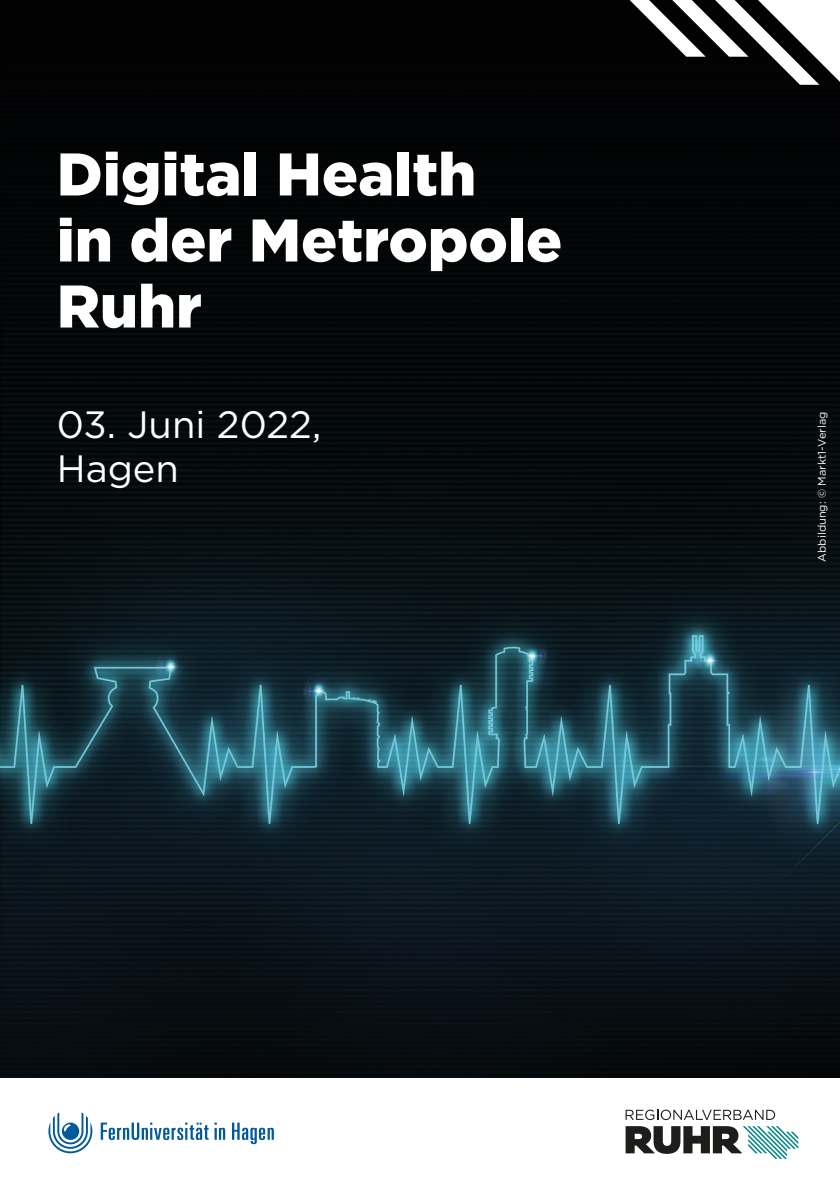
<style>
.page{position:relative;width:840px;height:1191px;background:#fff}
.page>*{position:absolute;margin:0;border:0;box-sizing:border-box;transform-origin:0 0}
.t1{font:900 60px/66px "Gotham";color:#fff}
.t2{font:38px/44px "Gotham";color:#fff}
.t3{font:11px "Gotham";color:#fff}
</style>
<div class="page">
<img style="left:0;top:0;width:839px;height:1077px">
<svg style="left:629px;top:0;width:210px;height:85px"></svg>
<svg style="left:625px;top:1126px;width:172px;height:32px"></svg>
<svg style="left:625px;top:1109px;width:149px;height:11px"></svg>
<svg style="left:101px;top:1122px;width:173px;height:22px"></svg>
<svg style="left:48px;top:1112px;width:44px;height:41px"></svg>
<p class="t1" style="left:57px;top:141px;width:507px">Digital Health<br>in der Metropole<br>Ruhr</p>
<p class="t2" style="left:57px;top:401px;width:266px">03. Juni 2022,<br>Hagen</p>
<p class="t3" style="left:814px;top:561px;width:151px;rotate:-90deg">Abbildung: © Markt1-Verlag</p>
</div>
